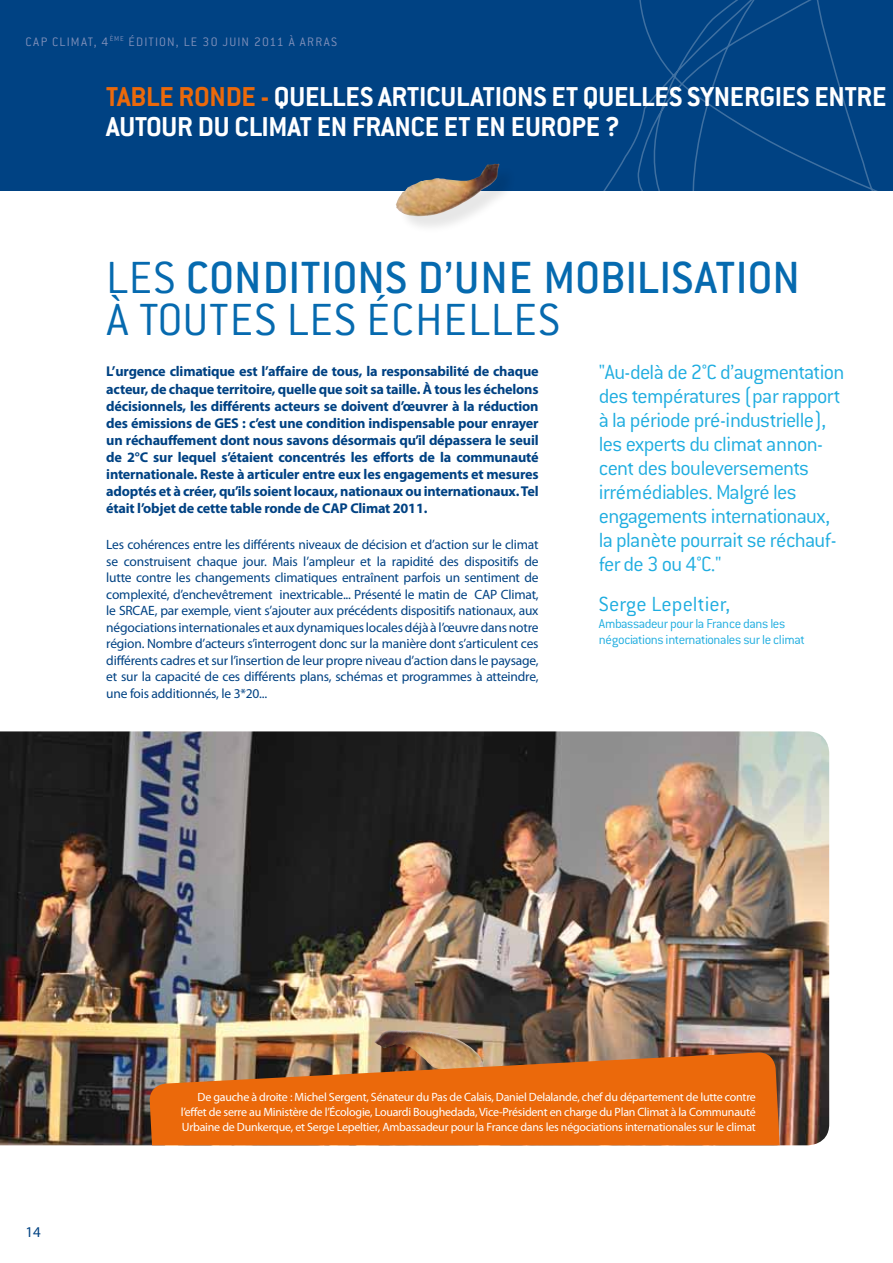
<style>
.page{position:relative;width:893px;height:1263px;background:#fff}
.page>*{position:absolute;margin:0;border:0;box-sizing:border-box;transform-origin:0 0}
.t1{font:500 49.5px/42px "Conduit ITC";color:#066aaf}
.t2{font:700 30px/30px "Conduit ITC";letter-spacing:-.01em;color:#fff}
.t3{font:300 22.5px/24px "Conduit ITC";letter-spacing:-.03em;color:#1fade0}
.t4{font:15px "Myriad Pro";color:#004283}
.t5{font:700 14.25px/17.1px "Myriad Pro";letter-spacing:-.015em;color:#004283;text-align:justify}
.t6{font:300 14.25px/16.5px "Conduit ITC";letter-spacing:-.03em;color:#1fade0}
.t7{font:13.5px/16.5px "Myriad Pro";letter-spacing:-.015em;color:#004283;text-align:justify}
.t8{font:300 13.5px "Conduit ITC";letter-spacing:.085em;color:#8090ba}
.t9{font:12px/15px "Myriad Pro";letter-spacing:-.02em;color:#fff;text-align:justify}
.s1{color:#eb690b}
.s2{font-weight:300}
</style>
<div class="page">
<img style="left:0;top:731px;width:829px;height:414px">
<div style="left:0;top:0;width:893px;height:190px;background:#004283"></div>
<svg style="left:562px;top:0;width:331px;height:191px"></svg>
<div style="left:399px;top:167px;width:119px;height:68px;background:#000;opacity:.1"></div>
<img style="left:396px;top:164px;width:103px;height:52px">
<div style="left:377px;top:1033px;width:124px;height:62px;background:#000;opacity:.1"></div>
<img style="left:374px;top:1030px;width:109px;height:22px">
<img style="left:149px;top:1052px;width:643px;height:93px">
<p class="t8" style="left:26px;top:34px;width:313px">Cap climat, 4<sup>ème</sup> édition, le 30 juin 2011 à Arras</p>
<h2 class="t2" style="left:106px;top:81px;width:782px"><span class="s1">TABLE RONDE -</span> QUELLES ARTICULATIONS ET QUELLES SYNERGIES ENTRE<br>AUTOUR DU CLIMAT EN FRANCE ET EN EUROPE ?</h2>
<h1 class="t1" style="left:106px;top:256px;width:695px"><span class="s2">Les</span> CONDITIONS D’UNE MOBILISATION <span class="s2">à toutes les éch elles</span></h1>
<p class="t5" style="left:106px;top:363px;width:434px">L’urgence climatique est l’affaire de tous, la responsabilité de chaque acteur, de chaque territoire, quelle que soit sa taille. À tous les échelons décisionnels, les différents acteurs se doivent d’œuvrer à la réduction des émissions de GES : c’est une condition indispensable pour enrayer un réchauffement dont nous savons désormais qu’il dépassera le seuil de 2°C sur lequel s’étaient concentrés les efforts de la communauté internationale. Reste à articuler entre eux les engagements et mesures adoptés et à créer, qu’ils soient locaux, nationaux ou internationaux. Tel était l’objet de cette table ronde de CAP Climat 2011.</p>
<p class="t7" style="left:106px;top:536px;width:434px">Les cohérences entre les différents niveaux de décision et d’action sur le climat se construisent chaque jour. Mais l’ampleur et la rapidité des dispositifs de lutte contre les changements climatiques entraînent parfois un sentiment de complexité, d’enchevêtrement inextricable... Présenté le matin de CAP Climat, le SRCAE, par exemple, vient s’ajouter aux précédents dispositifs nationaux, aux négociations internationales et aux dynamiques locales déjà à l’œuvre dans notre région. Nombre d’acteurs s’interrogent donc sur la manière dont s’articulent ces différents cadres et sur l’insertion de leur propre niveau d’action dans le paysage, et sur la capacité de ces différents plans, schémas et programmes à atteindre, une fois additionnés, le 3*20...</p>
<p class="t3" style="left:599px;top:360px;width:247px">"Au-delà de 2°C d’augmentation des températures (par rapport à la période pré-industrielle), les experts du climat annon&shy;cent des bouleversements irrémédiables. Malgré les engagements internationaux, la planète pourrait se réchauf&shy;fer de 3 ou 4°C."</p>
<h3 class="t3" style="left:599px;top:592px;width:133px">Serge Lepeltier,</h3>
<p class="t6" style="left:599px;top:615px;width:207px">Ambassadeur pour la France dans les négociations internationales sur le climat</p>
<p class="t4" style="left:26px;top:1222px;width:17px">14</p>
<p class="t9" style="left:181px;top:1090px;width:577px;text-indent:17px">De gauche à droite : Michel Sergent, Sénateur du Pas de Calais, Daniel Delalande, chef du département de lutte contre l’effet de serre au Ministère de l’Écologie, Louardi Boughedada, Vice-Président en charge du Plan Climat à la Communauté Urbaine de Dunkerque, et Serge Lepeltier, Ambassadeur pour la France dans les négociations internationales sur le climat</p>
</div>
